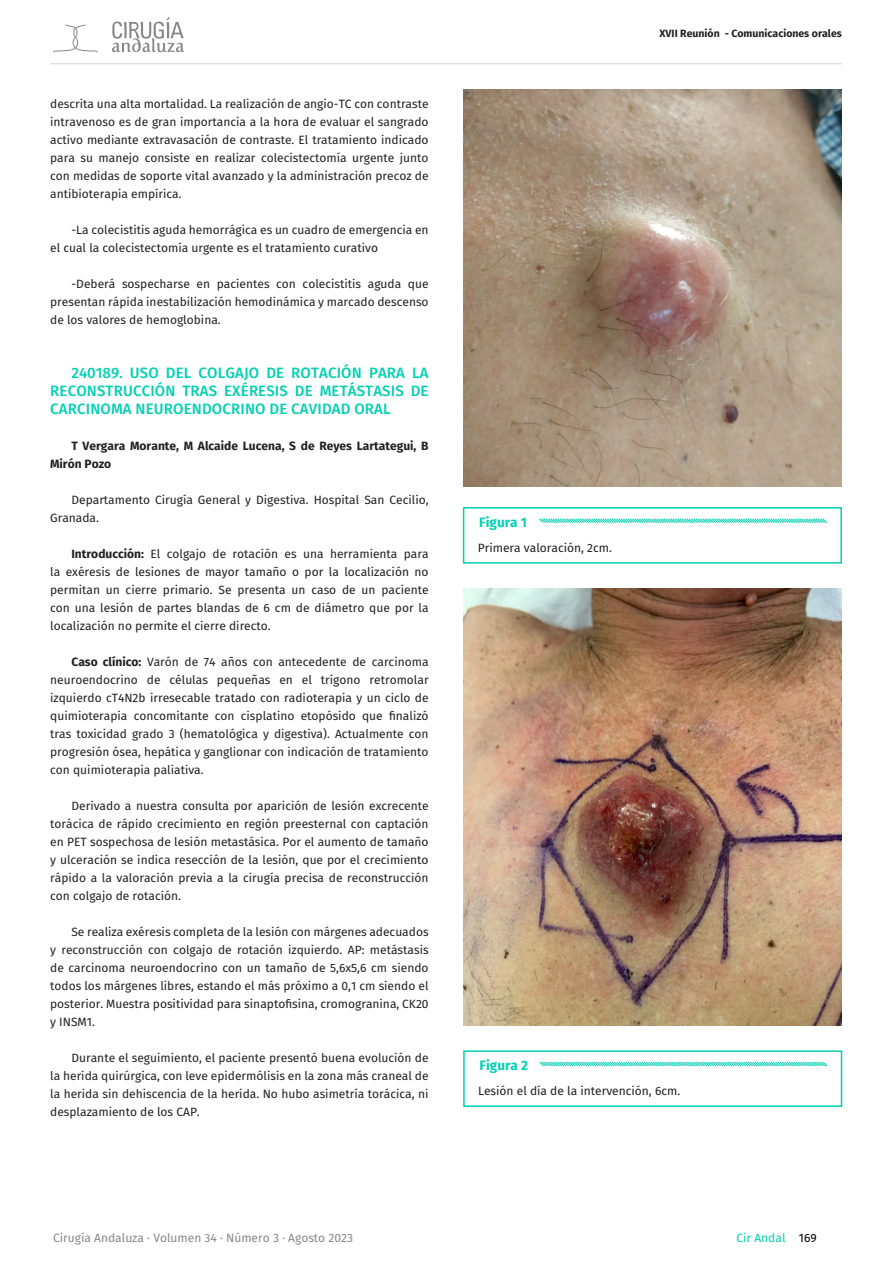
<style>
.page{position:relative;width:893px;height:1263px;background:#fff}
.page>*{position:absolute;margin:0;border:0;box-sizing:border-box;transform-origin:0 0}
.CUERPO___SANGRIAS{font:500 15px/18px "Fira Sans";letter-spacing:.01em;color:#00d1b2;text-align:justify}
.Pie_Foto_-_Nombre{font:700 13.5px "Fira Sans";color:#00d1b2}
.CUERPO___SANGRIAS-2{font:12px/18px "Fira Sans";color:#231f20;text-align:justify}
.CUERPO___SANGRIAS-3{font:700 12px/18px "Fira Sans";color:#231f20}
.t1{font:12px "Fira Sans";color:#878787}
.t2{font:12px "Fira Sans";color:#00d1b2}
.t3{font:700 10.5px "Fira Sans";color:#231f20}
.s1{font-weight:700}
.s2{color:#000}
</style>
<div class="page">
<svg style="left:53px;top:24px;width:45px;height:29px"></svg>
<svg style="left:112px;top:17px;width:72px;height:35px"></svg>
<hr style="left:50px;top:64px;width:792px;height:1px;background:#d1d1d1">
<img style="left:463px;top:89px;width:379px;height:398px">
<img style="left:463px;top:589px;width:379px;height:436px">
<div style="left:463px;top:507px;width:379px;height:57px;border:2px solid #00d1b2"></div>
<svg style="left:539px;top:518px;width:288px;height:5px"></svg>
<div style="left:463px;top:1050px;width:379px;height:57px;border:2px solid #00d1b2"></div>
<svg style="left:539px;top:1061px;width:289px;height:6px"></svg>
<p class="CUERPO___SANGRIAS-2" style="left:50px;top:94px;width:380px">descrita una alta mortalidad. La realización de angio-TC con contraste intravenoso es de gran importancia a la hora de evaluar el sangrado activo mediante extravasación de contraste. El tratamiento indicado para su manejo consiste en realizar colecistectomía urgente junto con medidas de soporte vital avanzado y la administración precoz de antibioterapia empírica.</p>
<p class="CUERPO___SANGRIAS-2" style="left:50px;top:220px;width:380px;text-indent:21px">-La colecistitis aguda hemorrágica es un cuadro de emergencia en el cual la colecistectomía urgente es el tratamiento curativo</p>
<p class="CUERPO___SANGRIAS-2" style="left:50px;top:274px;width:380px;text-indent:21px">-Deberá sospecharse en pacientes con colecistitis aguda que presentan rápida inestabilización hemodinámica y marcado descenso de los valores de hemoglobina.</p>
<p class="CUERPO___SANGRIAS" style="left:50px;top:363px;width:380px;text-indent:21px">240189. USO DEL COLGAJO DE ROTACIÓN PARA LA RECONSTRUCCIÓN TRAS EXÉRESIS DE METÁSTASIS DE CARCINOMA NEUROENDOCRINO DE CAVIDAD ORAL</p>
<p class="CUERPO___SANGRIAS-3" style="left:50px;top:436px;width:380px;text-indent:21px">T Vergara Morante, M Alcaide Lucena, S de Reyes Lartategui, B<br>Mirón Pozo</p>
<p class="CUERPO___SANGRIAS-2" style="left:50px;top:490px;width:380px;text-indent:21px">Departamento Cirugía General y Digestiva. Hospital San Cecilio,<br>Granada.</p>
<p class="CUERPO___SANGRIAS-2" style="left:50px;top:544px;width:380px;text-indent:21px"><span class="s1">Introducción:</span> El colgajo de rotación es una herramienta para la exéresis de lesiones de mayor tamaño o por la localización no permitan un cierre primario. Se presenta un caso de un paciente con una lesión de partes blandas de 6 cm de diámetro que por la localización no permite el cierre directo.</p>
<p class="CUERPO___SANGRIAS-2" style="left:50px;top:652px;width:380px;text-indent:21px"><span class="s1">Caso clínico:</span> Varón de 74 años con antecedente de carcinoma neuroendocrino de células pequeñas en el trígono retromolar izquierdo cT4N2b irresecable tratado con radioterapia y un ciclo de quimioterapia concomitante con cisplatino etopósido que finalizó tras toxicidad grado 3 (hematológica y digestiva). Actualmente con progresión ósea, hepática y ganglionar con indicación de tratamiento con quimioterapia paliativa.</p>
<p class="CUERPO___SANGRIAS-2" style="left:50px;top:796px;width:380px;text-indent:21px">Derivado a nuestra consulta por aparición de lesión excrecente torácica de rápido crecimiento en región preesternal con captación en PET sospechosa de lesión metastásica. Por el aumento de tamaño y ulceración se indica resección de la lesión, que por el crecimiento rápido a la valoración previa a la cirugía precisa de reconstrucción con colgajo de rotación.</p>
<p class="CUERPO___SANGRIAS-2" style="left:50px;top:922px;width:380px;text-indent:21px">Se realiza exéresis completa de la lesión con márgenes adecuados y reconstrucción con colgajo de rotación izquierdo. AP: metástasis de carcinoma neuroendocrino con un tamaño de 5,6x5,6 cm siendo todos los márgenes libres, estando el más próximo a 0,1 cm siendo el posterior. Muestra positividad para sinaptofisina, cromogranina, CK20 y INSM1.</p>
<p class="CUERPO___SANGRIAS-2" style="left:50px;top:1048px;width:380px;text-indent:21px">Durante el seguimiento, el paciente presentó buena evolución de la herida quirúrgica, con leve epidermólisis en la zona más craneal de la herida sin dehiscencia de la herida. No hubo asimetría torácica, ni desplazamiento de los CAP.</p>
<p class="t3" style="left:659px;top:25px;width:184px">XVII Reunión - Comunicaciones orales</p>
<p class="Pie_Foto_-_Nombre" style="left:479px;top:511px;width:49px">Figura 1</p>
<p class="CUERPO___SANGRIAS-2" style="left:478px;top:538px;width:136px">Primera valoración, 2cm.</p>
<p class="Pie_Foto_-_Nombre" style="left:479px;top:1054px;width:50px">Figura 2</p>
<p class="CUERPO___SANGRIAS-2" style="left:478px;top:1081px;width:204px">Lesión el día de la intervención, 6cm.</p>
<p class="t1" style="left:53px;top:1229px;width:301px">Cirugía Andaluza · Volumen 34 · Número 3 · Agosto 2023</p>
<p class="t2" style="left:736px;top:1229px;width:82px">Cir Andal <span class="s2">169</span></p>
</div>
